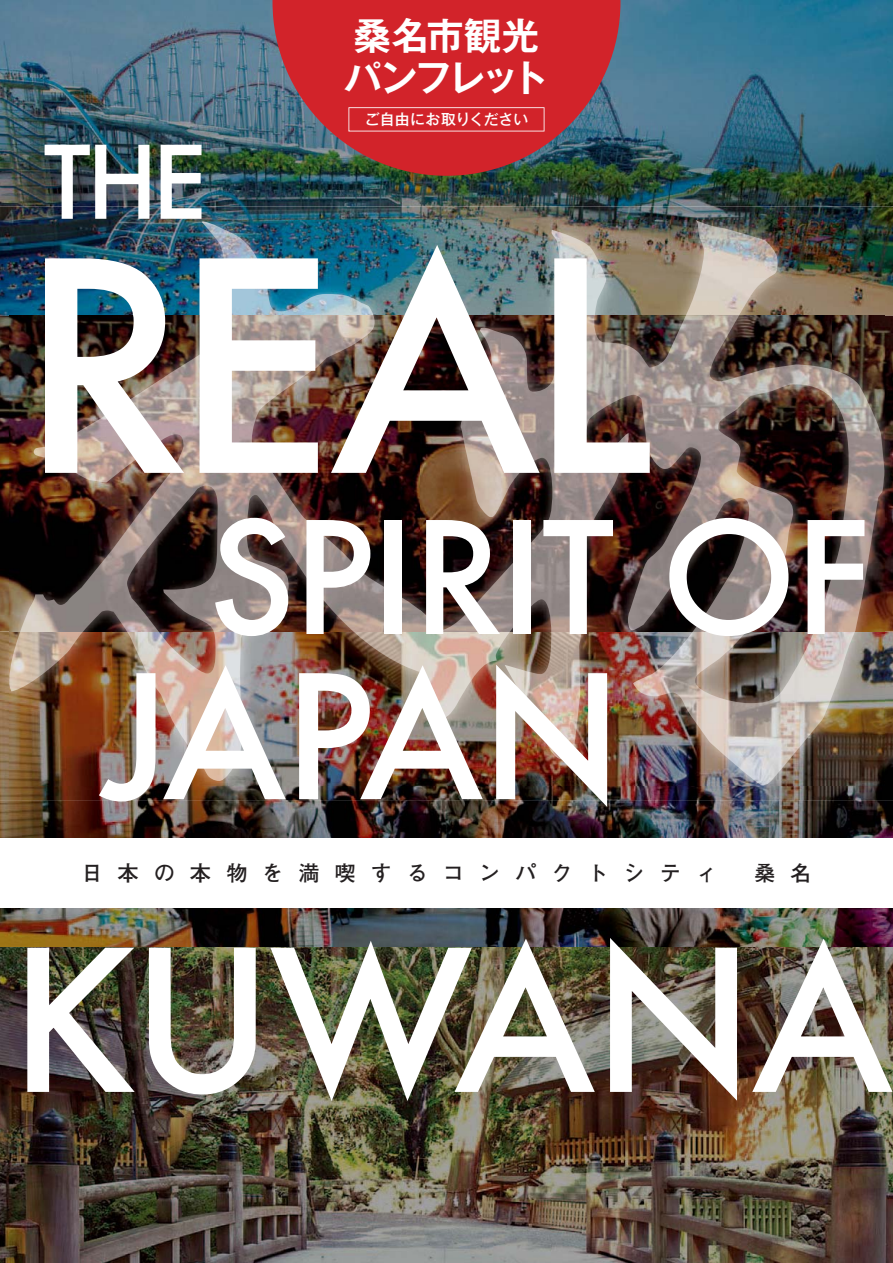
<style>
.page{position:relative;width:893px;height:1263px;background:#fff}
.page>*{position:absolute;margin:0;border:0;box-sizing:border-box;transform-origin:0 0}
.t1{font:500 284.55px "Futura";color:#fff}
.t2{font:500 191.25px "Futura";letter-spacing:-.02em;color:#fff}
.t3{font:500 167.25px "Futura";letter-spacing:-.03em;color:#fff}
.t4{font:500 151.2px "Futura";letter-spacing:-.015em;color:#fff}
.t5{font:500 98.25px "Futura";color:#fff}
.t6{font:37.35px/42.5px "Gothic MB101 Pro De Bold 90 pv RKSJ H";letter-spacing:-.06em;color:#fff}
.t7{font:21.3px "Futo Go B101 Pro Bold 90 pv RKSJ H";letter-spacing:.7em;color:#231f20}
.t8{font:14.85px "Gothic MB101 Pro Medium 90 pv RKSJ H";letter-spacing:.005em;color:#fff}
</style>
<div class="page">
<img style="left:0;top:0;width:893px;height:316px">
<img style="left:0;top:800px;width:893px;height:463px">
<img style="left:0;top:632px;width:47px;height:168px">
<img style="left:848px;top:632px;width:45px;height:168px">
<img style="left:47px;top:785px;width:801px;height:15px">
<img style="left:0;top:316px;width:9px;height:316px">
<img style="left:884px;top:316px;width:9px;height:316px">
<img style="left:9px;top:220px;width:875px;height:149px">
<img style="left:201px;top:220px;width:578px;height:96px">
<img style="left:9px;top:632px;width:875px;height:153px">
<img style="left:9px;top:316px;width:824px;height:316px">
<img style="left:833px;top:369px;width:51px;height:263px">
<div style="left:0;top:838px;width:893px;height:70px;background:#fff"></div>
<svg style="left:272px;top:0;width:348px;height:176px;background:#af3137"></svg>
<svg style="left:348px;top:107px;width:196px;height:25px;background:#d53339"></svg>
<h3 class="t5" style="left:43px;top:117px;width:165px">THE</h3>
<h3 class="t6" style="left:344px;top:20px;width:206px">桑名市観光パンフレット</h3>
<p class="t8" style="left:365px;top:114px;width:165px">ご自由にお取りください</p>
<h1 class="t1" style="left:19px;top:178px;width:637px">REAL</h1>
<h3 class="t4" style="left:207px;top:477px;width:665px">SPIRIT OF</h3>
<h3 class="t3" style="left:102px;top:626px;width:522px">JAPAN</h3>
<p class="t7" style="left:81px;top:865px;width:637px">日本の本物を満喫するコンパクトシティ</p>
<p class="t7" style="left:754px;top:865px;width:59px">桑 名</p>
<h2 class="t2" style="left:10px;top:893px;width:885px">KUWANA</h2>
</div>
